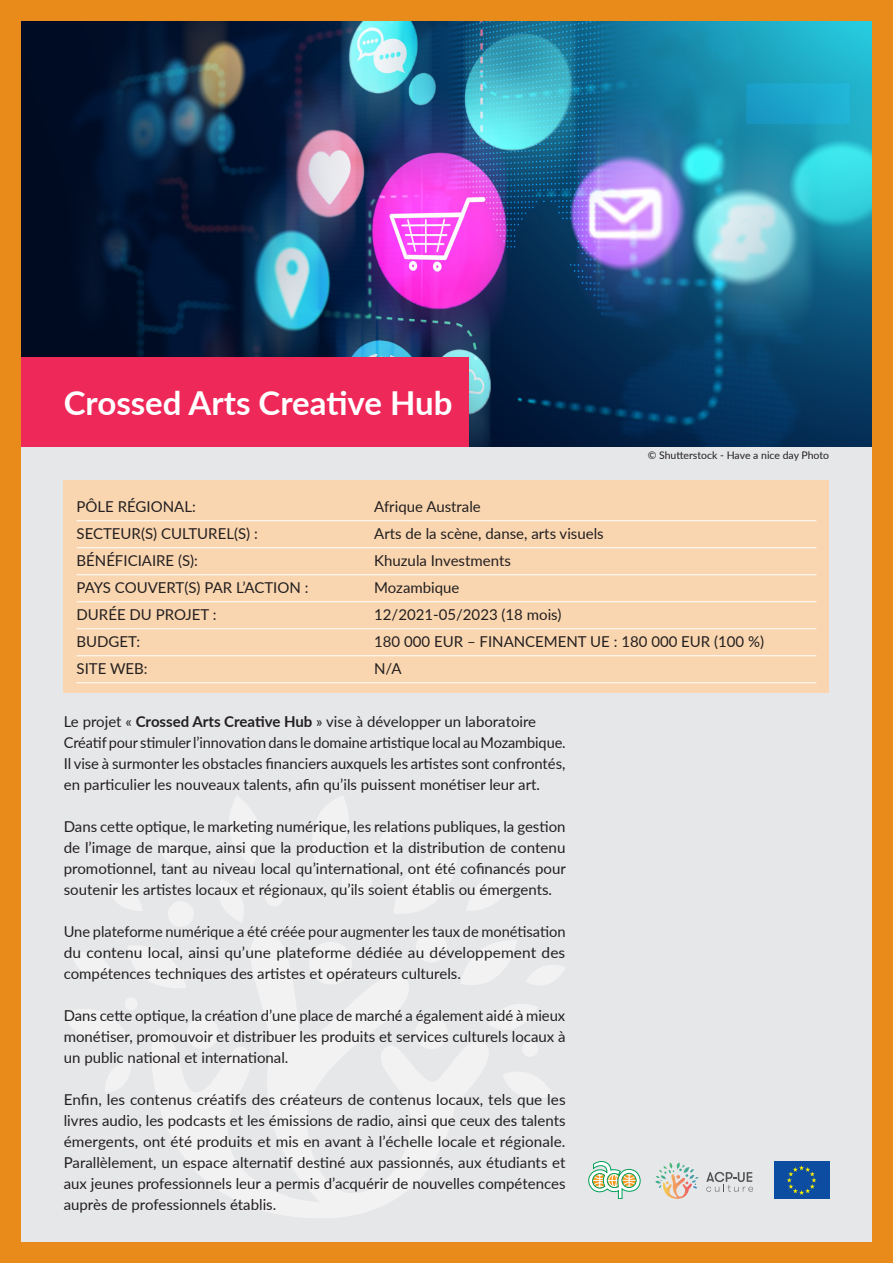
<style>
.page{position:relative;width:893px;height:1263px;background:#e98b1b}
.page>*{position:absolute;margin:0;border:0;box-sizing:border-box;transform-origin:0 0}
.t1{font:700 33px "Lato";color:#fff}
.t2{font:15px/21px "Lato";color:#231f20;text-align:justify}
.t3{font:10.5px "Lato";color:#231f20}
.s1{font-weight:700}
</style>
<div class="page">
<div style="left:21px;top:21px;width:851px;height:1221px;background:#e6e7e9"></div>
<svg style="left:156px;top:934px;width:332px;height:284px"></svg>
<div style="left:187px;top:1017px;width:32px;height:32px;background:#f2f2f3;border-radius:50%"></div>
<div style="left:309px;top:942px;width:43px;height:42px;background:#f2f2f3;border-radius:50%"></div>
<div style="left:415px;top:1017px;width:33px;height:32px;background:#f2f2f3;border-radius:50%"></div>
<svg style="left:229px;top:796px;width:32px;height:69px"></svg>
<svg style="left:503px;top:1072px;width:49px;height:26px"></svg>
<svg style="left:460px;top:938px;width:105px;height:105px"></svg>
<svg style="left:219px;top:880px;width:25px;height:42px"></svg>
<svg style="left:313px;top:796px;width:35px;height:73px"></svg>
<svg style="left:467px;top:874px;width:45px;height:37px"></svg>
<svg style="left:159px;top:839px;width:36px;height:31px"></svg>
<svg style="left:109px;top:883px;width:33px;height:28px"></svg>
<svg style="left:65px;top:937px;width:122px;height:155px"></svg>
<svg style="left:378px;top:822px;width:81px;height:91px"></svg>
<div style="left:265px;top:888px;width:18px;height:18px;background:#f2f2f3;border-radius:50%"></div>
<div style="left:168px;top:901px;width:26px;height:26px;background:#f2f2f3;border-radius:50%"></div>
<div style="left:125px;top:997px;width:13px;height:13px;background:#f2f2f3;border-radius:50%"></div>
<div style="left:416px;top:932px;width:31px;height:30px;background:#f2f2f3;border-radius:50%"></div>
<div style="left:341px;top:866px;width:31px;height:31px;background:#f2f2f3;border-radius:50%"></div>
<div style="left:522px;top:1041px;width:16px;height:16px;background:#f2f2f3;border-radius:50%"></div>
<div style="left:64px;top:480px;width:765px;height:213px;background:#f9d6b0"></div>
<hr style="left:77px;top:520px;width:739px;height:1px;background:#fff">
<hr style="left:77px;top:547px;width:739px;height:1px;background:#fff">
<hr style="left:77px;top:574px;width:739px;height:1px;background:#fff">
<hr style="left:77px;top:601px;width:739px;height:1px;background:#fff">
<hr style="left:77px;top:628px;width:739px;height:1px;background:#fff">
<hr style="left:77px;top:655px;width:739px;height:1px;background:#fff">
<hr style="left:77px;top:682px;width:739px;height:1px;background:#fff">
<svg style="left:588px;top:1161px;width:52px;height:38px"></svg>
<div style="left:774px;top:1162px;width:55px;height:37px;background:#0d4da1"></div>
<svg style="left:787px;top:1165px;width:29px;height:30px"></svg>
<svg style="left:706px;top:1172px;width:47px;height:20px"></svg>
<svg style="left:655px;top:1162px;width:43px;height:37px"></svg>
<img style="left:21px;top:22px;width:851px;height:424px">
<div style="left:21px;top:357px;width:448px;height:89px;background:#ee2858"></div>
<p class="t1" style="left:64px;top:379px;width:390px">Crossed Arts Creative Hub</p>
<p class="t3" style="left:648px;top:448px;width:183px">© Shutterstock - Have a nice day Photo</p>
<p class="t2" style="left:77px;top:495px;width:121px">PÔLE RÉGIONAL:</p>
<p class="t2" style="left:374px;top:495px;width:108px">Afrique Australe</p>
<p class="t2" style="left:77px;top:522px;width:183px">SECTEUR(S) CULTUREL(S) :</p>
<p class="t2" style="left:374px;top:522px;width:231px">Arts de la scène, danse, arts visuels</p>
<p class="t2" style="left:77px;top:549px;width:123px">BÉNÉFICIAIRE (S):</p>
<p class="t2" style="left:374px;top:549px;width:138px">Khuzula Investments</p>
<p class="t2" style="left:77px;top:576px;width:233px">PAYS COUVERT(S) PAR L’ACTION :</p>
<p class="t2" style="left:374px;top:576px;width:87px">Mozambique</p>
<p class="t2" style="left:77px;top:603px;width:142px">DURÉE DU PROJET :</p>
<p class="t2" style="left:374px;top:603px;width:189px">12/2021-05/2023 (18 mois)</p>
<p class="t2" style="left:77px;top:630px;width:65px">BUDGET:</p>
<p class="t2" style="left:374px;top:630px;width:391px">180 000 EUR – FINANCEMENT UE : 180 000 EUR (100 %)</p>
<p class="t2" style="left:77px;top:657px;width:73px">SITE WEB:</p>
<p class="t2" style="left:374px;top:657px;width:29px">N/A</p>
<p class="t2" style="left:64px;top:710px;width:474px">Le projet « <span class="s1">Crossed Arts Creative Hub</span> » vise à développer un laboratoire</p>
<p class="t2" style="left:64px;top:731px;width:503px">Créatif pour stimuler l’innovation dans le domaine artistique local au Mozambique.<br>Il vise à surmonter les obstacles financiers auxquels les artistes sont confrontés, en particulier les nouveaux talents, afin qu’ils puissent monétiser leur art.</p>
<p class="t2" style="left:64px;top:815px;width:504px">Dans cette optique, le marketing numérique, les relations publiques, la gestion de l’image de marque, ainsi que la production et la distribution de contenu promotionnel, tant au niveau local qu’international, ont été cofinancés pour soutenir les artistes locaux et régionaux, qu’ils soient établis ou émergents.</p>
<p class="t2" style="left:64px;top:920px;width:503px">Une plateforme numérique a été créée pour augmenter les taux de monétisation du contenu local, ainsi qu’une plateforme dédiée au développement des compétences techniques des artistes et opérateurs culturels.</p>
<p class="t2" style="left:64px;top:1004px;width:503px">Dans cette optique, la création d’une place de marché a également aidé à mieux monétiser, promouvoir et distribuer les produits et services culturels locaux à un public national et international.</p>
<p class="t2" style="left:64px;top:1088px;width:503px">Enfin, les contenus créatifs des créateurs de contenus locaux, tels que les livres audio, les podcasts et les émissions de radio, ainsi que ceux des talents émergents, ont été produits et mis en avant à l’échelle locale et régionale.<br>Parallèlement, un espace alternatif destiné aux passionnés, aux étudiants et aux jeunes professionnels leur a permis d’acquérir de nouvelles compétences auprès de professionnels établis.</p>
</div>
